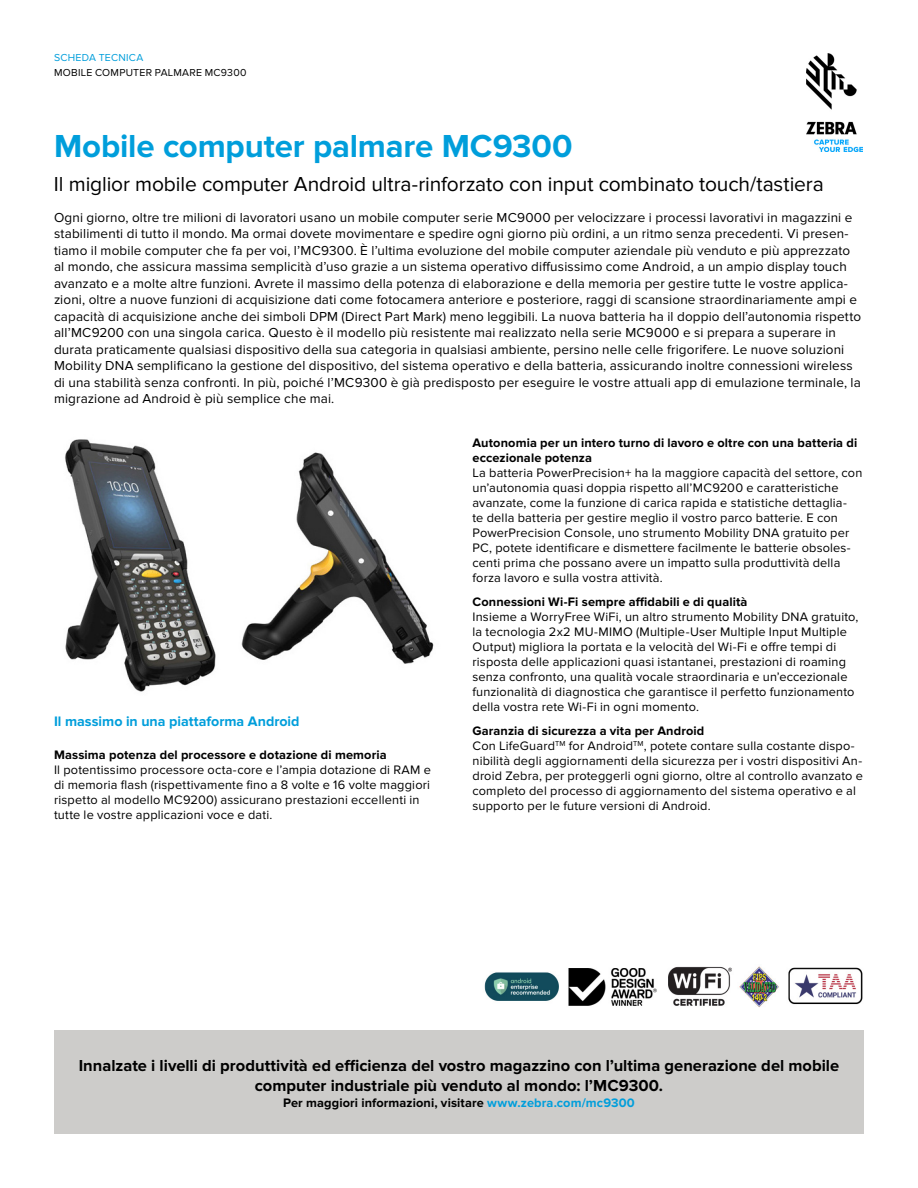
<style>
.page{position:relative;width:918px;height:1188px;background:#fff}
.page>*{position:absolute;margin:0;border:0;box-sizing:border-box;transform-origin:0 0}
.t1{font:700 33px "Proxima Nova";letter-spacing:-.005em;color:#009edb}
.t2{font:21px "Proxima Nova";letter-spacing:-.005em;color:#000}
.t3{font:700 16.5px/20.2px "Proxima Nova";color:#000;text-align:center}
.t4{font:700 14.25px "Proxima Nova";color:#009edb}
.t5{font:13.5px/16.5px "Proxima Nova";letter-spacing:.01em;color:#000}
.t6{font:12.75px/15px "Proxima Nova";letter-spacing:.015em;color:#000}
.t7{font:700 12.75px/15px "Proxima Nova";letter-spacing:.01em;color:#000}
.t8{font:10.5px "Proxima Nova";letter-spacing:.025em;color:#000}
.t9{font:10.5px "Proxima Nova";letter-spacing:.025em;color:#009edb}
.s1{font-weight:700}
.s2{color:#009edb}
</style>
<div class="page">
<img style="left:806px;top:54px;width:56px;height:97px">
<div style="left:54px;top:1031px;width:810px;height:103px;background:#cdccca"></div>
<img style="left:484px;top:966px;width:379px;height:42px">
<img style="left:65px;top:439px;width:369px;height:253px">
<p class="t9" style="left:54px;top:52px;width:91px">SCHEDA TECNICA</p>
<p class="t8" style="left:54px;top:66px;width:194px">MOBILE COMPUTER PALMARE MC9300</p>
<h1 class="t1" style="left:54px;top:127px;width:520px">Mobile computer palmare MC9300</h1>
<h2 class="t2" style="left:54px;top:172px;width:771px">Il miglior mobile computer Android ultra-rinforzato con input combinato touch/tastiera</h2>
<p class="t5" style="left:54px;top:209px;width:809px">Ogni giorno, oltre tre milioni di lavoratori usano un mobile computer serie MC9000 per velocizzare i processi lavorativi in magazzini e stabilimenti di tutto il mondo. Ma ormai dovete movimentare e spedire ogni giorno più ordini, a un ritmo senza precedenti. Vi presen&shy;tiamo il mobile computer che fa per voi, l’MC9300. È l’ultima evoluzione del mobile computer aziendale più venduto e più apprezzato al mondo, che assicura massima semplicità d’uso grazie a un sistema operativo diffusissimo come Android, a un ampio display touch avanzato e a molte altre funzioni. Avrete il massimo della potenza di elaborazione e della memoria per gestire tutte le vostre applica&shy;zioni, oltre a nuove funzioni di acquisizione dati come fotocamera anteriore e posteriore, raggi di scansione straordinariamente ampi e capacità di acquisizione anche dei simboli DPM (Direct Part Mark) meno leggibili. La nuova batteria ha il doppio dell’autonomia rispetto all’MC9200 con una singola carica. Questo è il modello più resistente mai realizzato nella serie MC9000 e si prepara a superare in durata praticamente qualsiasi dispositivo della sua categoria in qualsiasi ambiente, persino nelle celle frigorifere. Le nuove soluzioni Mobility DNA semplificano la gestione del dispositivo, del sistema operativo e della batteria, assicurando inoltre connessioni wireless di una stabilità senza confronti. In più, poiché l’MC9300 è già predisposto per eseguire le vostre attuali app di emulazione terminale, la migrazione ad Android è più semplice che mai.</p>
<p class="t4" style="left:54px;top:713px;width:247px">Il massimo in una piattaforma Android</p>
<p class="t7" style="left:54px;top:748px;width:334px">Massima potenza del processore e dotazione di memoria</p>
<p class="t6" style="left:54px;top:763px;width:379px">Il potentissimo processore octa-core e l’ampia dotazione di RAM e di memoria flash (rispettivamente fino a 8 volte e 16 volte maggiori rispetto al modello MC9200) assicurano prestazioni eccellenti in tutte le vostre applicazioni voce e dati.</p>
<p class="t7" style="left:472px;top:435px;width:386px">Autonomia per un intero turno di lavoro e oltre con una batteria di eccezionale potenza</p>
<p class="t6" style="left:472px;top:465px;width:391px">La batteria PowerPrecision+ ha la maggiore capacità del settore, con un’autonomia quasi doppia rispetto all’MC9200 e caratteristiche avanzate, come la funzione di carica rapida e statistiche dettaglia-<br>te della batteria per gestire meglio il vostro parco batterie. E con PowerPrecision Console, uno strumento Mobility DNA gratuito per PC, potete identificare e dismettere facilmente le batterie obsoles&shy;centi prima che possano avere un impatto sulla produttività della forza lavoro e sulla vostra attività.</p>
<p class="t7" style="left:472px;top:594px;width:277px">Connessioni Wi-Fi sempre affidabili e di qualità</p>
<p class="t6" style="left:472px;top:609px;width:388px">Insieme a WorryFree WiFi, un altro strumento Mobility DNA gratuito, la tecnologia 2x2 MU-MIMO (Multiple-User Multiple Input Multiple Output) migliora la portata e la velocità del Wi-Fi e offre tempi di risposta delle applicazioni quasi istantanei, prestazioni di roaming senza confronto, una qualità vocale straordinaria e un’eccezionale funzionalità di diagnostica che garantisce il perfetto funzionamento della vostra rete Wi-Fi in ogni momento.</p>
<p class="t6" style="left:472px;top:723px;width:392px"><span class="s1">Garanzia di sicurezza a vita per Android<br></span>Con LifeGuard<sup>TM</sup> for Android<sup>TM</sup>, potete contare sulla costante dispo&shy;nibilità degli aggiornamenti della sicurezza per i vostri dispositivi An&shy;droid Zebra, per proteggerli ogni giorno, oltre al controllo avanzato e completo del processo di aggiornamento del sistema operativo e al supporto per le future versioni di Android.</p>
<p class="t3" style="left:79px;top:1056px;width:762px">Innalzate i livelli di produttività ed efficienza del vostro magazzino con l’ultima generazione del mobile computer industriale più venduto al mondo: l’MC9300.</p>
<p class="t7" style="left:283px;top:1095px;width:353px">Per maggiori informazioni, visitare <span class="s2">www.zebra.com/mc9300</span></p>
</div>
